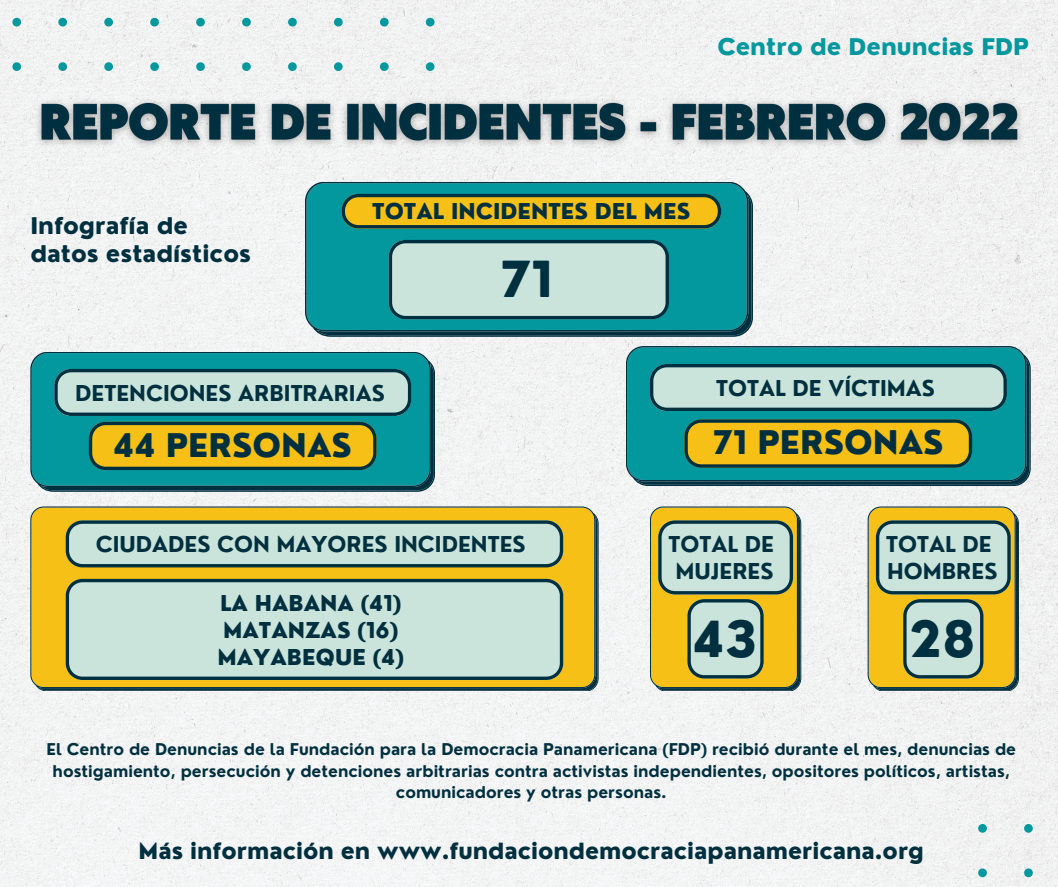
<style>
.page{position:relative;width:1058px;height:887px;background:#fff}
.page>*{position:absolute;margin:0;border:0;box-sizing:border-box;transform-origin:0 0}
.t1{font:800 48.45px "Nourd";color:#00303f}
.t2{font:800 31.8px "Nourd";color:#00303f}
.t3{font:800 22.5px/28.2px "Nourd";color:#00303f}
.t4{font:800 22.5px "Nourd";color:#03989e}
.t5{font:800 21.75px "Nourd";color:#00303f}
.t6{font:700 21.3px/27px "Nourd";color:#00303f}
.t7{font:800 21.3px/27px "Nourd";color:#00303f}
.t8{font:700 15.75px/21.3px "Nourd";color:#00303f;text-align:center}
</style>
<div class="page">
<div style="left:0;top:0;width:1058px;height:886px;background:#f2f3f3"></div>
<svg style="left:305px;top:182px;width:447px;height:154px;background:#098d94"></svg>
<svg style="left:341px;top:194px;width:380px;height:35px;background:#c0a221"></svg>
<svg style="left:389px;top:240px;width:280px;height:79px;background:#b4d2cb"></svg>
<svg style="left:30px;top:351px;width:404px;height:140px;background:#0d8e94"></svg>
<svg style="left:54px;top:369px;width:357px;height:47px;background:#a8c7c2"></svg>
<svg style="left:89px;top:422px;width:287px;height:48px;background:#cdaa1e"></svg>
<svg style="left:626px;top:346px;width:404px;height:140px;background:#098b92"></svg>
<svg style="left:650px;top:364px;width:356px;height:47px;background:#a9c7c2"></svg>
<svg style="left:684px;top:419px;width:288px;height:48px;background:#ceaa1e"></svg>
<svg style="left:12px;top:0;width:422px;height:71px"></svg>
<img style="left:27px;top:87px;width:1004px;height:82px">
<svg style="left:867px;top:506px;width:152px;height:185px;background:#bebe80"></svg>
<svg style="left:650px;top:506px;width:151px;height:185px;background:#c0be7d"></svg>
<svg style="left:30px;top:506px;width:568px;height:185px;background:#d8b022"></svg>
<svg style="left:66px;top:520px;width:497px;height:47px;background:#adc9c2"></svg>
<svg style="left:978px;top:824px;width:80px;height:62px"></svg>
<svg style="left:66px;top:579px;width:497px;height:101px;background:#bad6ce"></svg>
<h3 class="t4" style="left:717px;top:33px;width:313px">Centro de Denuncias FDP</h3>
<h3 class="t3" style="left:30px;top:212px;width:222px">Infografía de datos estadísticos</h3>
<h3 class="t7" style="left:372px;top:198px;width:319px">TOTAL INCIDENTES DEL MES</h3>
<h1 class="t1" style="left:500px;top:249px;width:54px">71</h1>
<h3 class="t6" style="left:75px;top:379px;width:311px">DETENCIONES ARBITRARIAS</h3>
<h2 class="t2" style="left:113px;top:425px;width:240px">44 PERSONAS</h2>
<h3 class="t6" style="left:716px;top:374px;width:220px">TOTAL DE VÍCTIMAS</h3>
<h2 class="t2" style="left:712px;top:422px;width:232px">71 PERSONAS</h2>
<h3 class="t6" style="left:96px;top:530px;width:431px">CIUDADES CON MAYORES INCIDENTES</h3>
<h3 class="t7" style="left:217px;top:589px;width:188px">LA HABANA (41)<br>MATANZAS (16)<br>MAYABEQUE (4)</h3>
<h3 class="t6" style="left:668px;top:530px;width:107px;text-align:center">TOTAL DE<br>MUJERES</h3>
<h1 class="t1" style="left:692px;top:608px;width:67px">43</h1>
<h3 class="t6" style="left:886px;top:530px;width:113px">TOTAL DE<br>HOMBRES</h3>
<h1 class="t1" style="left:909px;top:608px;width:68px">28</h1>
<p class="t8" style="left:47px;top:738px;width:971px">El Centro de Denuncias de la Fundación para la Democracia Panamericana (FDP) recibió durante el mes, denuncias de hostigamiento, persecución y detenciones arbitrarias contra activistas independientes, opositores políticos, artistas, comunicadores y otras personas.</p>
<h3 class="t5" style="left:139px;top:836px;width:787px">Más información en www.fundaciondemocraciapanamericana.org</h3>
</div>
